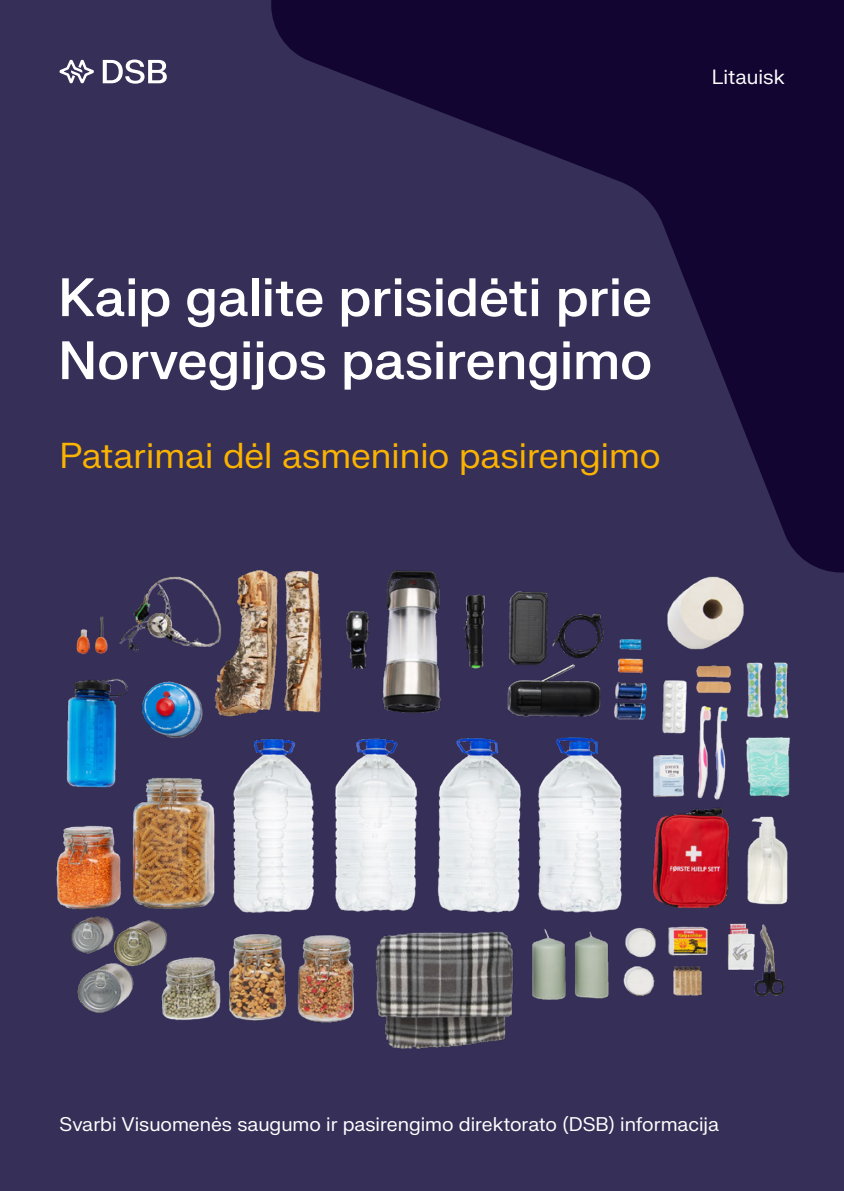
<style>
.page{position:relative;width:844px;height:1191px;background:#fff}
.page>*{position:absolute;margin:0;border:0;box-sizing:border-box;transform-origin:0 0}
.t1{font:500 52.5px/63px "FK Grotesk Neue";color:#fff}
.Body_copy{font:35px "FK Grotesk Neue";color:#fab300}
.t2{font:19.95px "FK Grotesk Neue";color:#fff}
.Body_copy-2{font:19.25px "FK Grotesk Neue";color:#fff}
</style>
<div class="page">
<div style="left:0;top:0;width:843px;height:1191px;background:#362f58"></div>
<svg style="left:271px;top:0;width:572px;height:528px"></svg>
<svg style="left:60px;top:60px;width:34px;height:23px"></svg>
<svg style="left:103px;top:60px;width:64px;height:24px"></svg>
<img style="left:56px;top:528px;width:787px;height:521px">
<p class="t2" style="left:711px;top:62px;width:74px">Litauisk</p>
<h1 class="t1" style="left:58px;top:264px;width:595px">Kaip galite prisidėti prie<br>Norvegijos pasirengimo</h1>
<p class="Body_copy" style="left:60px;top:429px;width:602px">Patarimai dėl asmeninio pasirengimo</p>
<p class="Body_copy-2" style="left:60px;top:1110px;width:661px">Svarbi Visuomenės saugumo ir pasirengimo direktorato (DSB) informacija</p>
</div>
